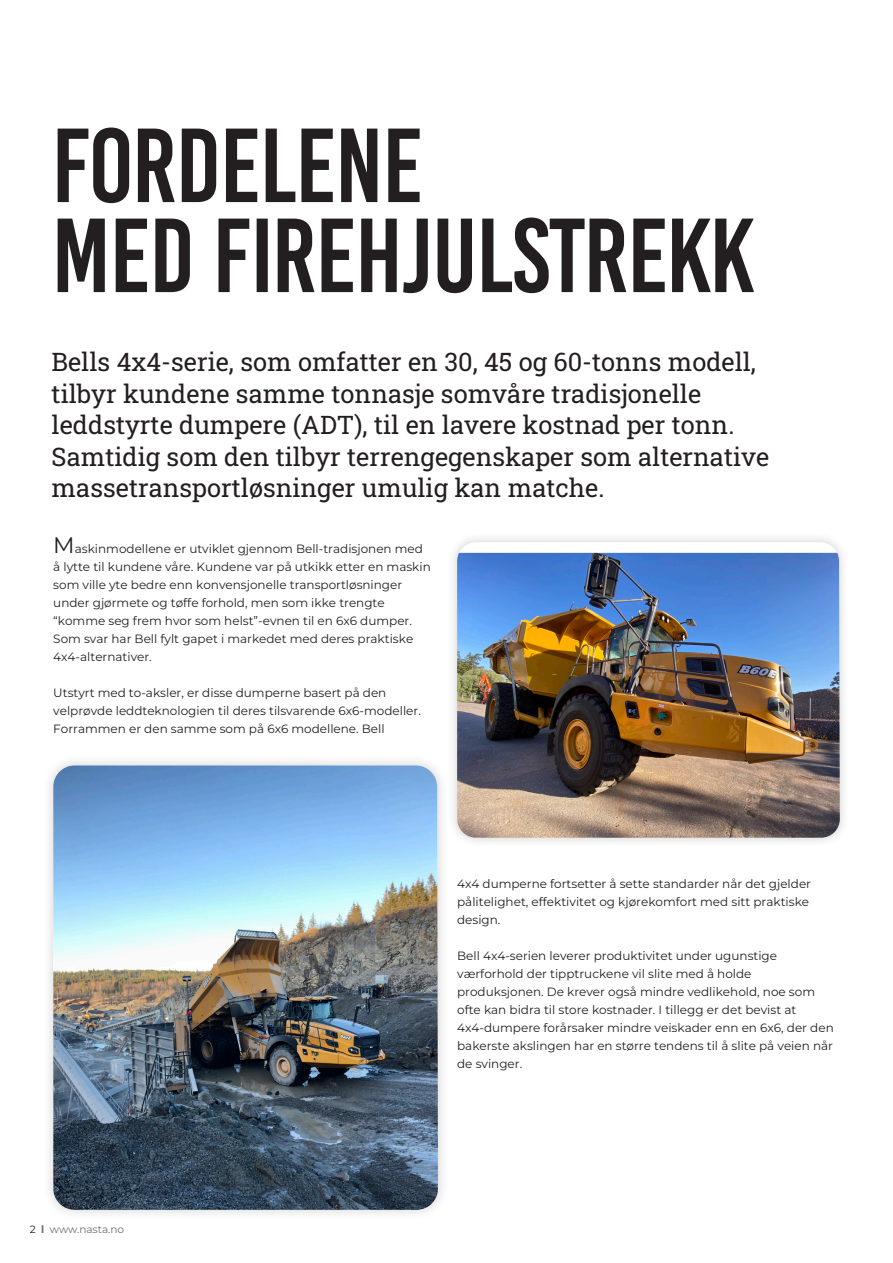
<style>
.page{position:relative;width:893px;height:1263px;background:#fff}
.page>*{position:absolute;margin:0;border:0;box-sizing:border-box;transform-origin:0 0}
.t1{font:105px "Bebas Kai";letter-spacing:-.01em;color:#231f20}
.t2{font:25.5px/31.5px "Roboto Slab";color:#231f20}
.t3{font:12px/18px "Montserrat";color:#231f20}
.t4{font:10.5px "Montserrat";color:#6c6d70}
.s1{font-size:22.5px}
.s2{color:#231f20}
.s3{font-weight:700}
</style>
<div class="page">
<div style="left:42px;top:754px;width:407px;height:467px;background:#f8f7f8"></div>
<img style="left:53px;top:765px;width:385px;height:445px">
<div style="left:447px;top:532px;width:403px;height:316px;background:#231f20;opacity:.2"></div>
<svg style="left:457px;top:542px;width:383px;height:11px"></svg>
<img style="left:457px;top:553px;width:383px;height:285px">
<p class="t1" style="left:52px;top:109px;width:373px">FORDELENE</p>
<p class="t1" style="left:52px;top:199px;width:704px">MED FIREHJULSTREKK</p>
<p class="t2" style="left:52px;top:345px;width:719px">Bells 4x4-serie, som omfatter en 30, 45 og 60-tonns modell, tilbyr kundene samme tonnasje somvåre tradisjonelle leddstyrte dumpere (ADT), til en lavere kostnad per tonn.<br>Samtidig som den tilbyr terrengegenskaper som alternative massetransportløsninger umulig kan matche.</p>
<p class="t3" style="left:53px;top:540px;width:379px"><span class="s1">M</span>askinmodellene er utviklet gjennom Bell-tradisjonen med å lytte til kundene våre. Kundene var på utkikk etter en maskin som ville yte bedre enn konvensjonelle transportløsninger under gjørmete og tøffe forhold, men som ikke trengte “komme seg frem hvor som helst”-evnen til en 6x6 dumper.<br>Som svar har Bell fylt gapet i markedet med deres praktiske 4x4-alternativer.</p>
<p class="t3" style="left:53px;top:684px;width:369px">Utstyrt med to-aksler, er disse dumperne basert på den velprøvde leddteknologien til deres tilsvarende 6x6-modeller.<br>Forrammen er den samme som på 6x6 modellene. Bell</p>
<p class="t3" style="left:457px;top:874px;width:355px">4x4 dumperne fortsetter å sette standarder når det gjelder pålitelighet, effektivitet og kjørekomfort med sitt praktiske design.</p>
<p class="t3" style="left:457px;top:946px;width:378px">Bell 4x4-serien leverer produktivitet under ugunstige værforhold der tipptruckene vil slite med å holde produksjonen. De krever også mindre vedlikehold, noe som ofte kan bidra til store kostnader. I tillegg er det bevist at 4x4-dumpere forårsaker mindre veiskader enn en 6x6, der den bakerste akslingen har en større tendens til å slite på veien når de svinger.</p>
<p class="t4" style="left:30px;top:1222px;width:96px"><span class="s2">2</span> <span class="s3">l</span> www.nasta.no</p>
</div>
